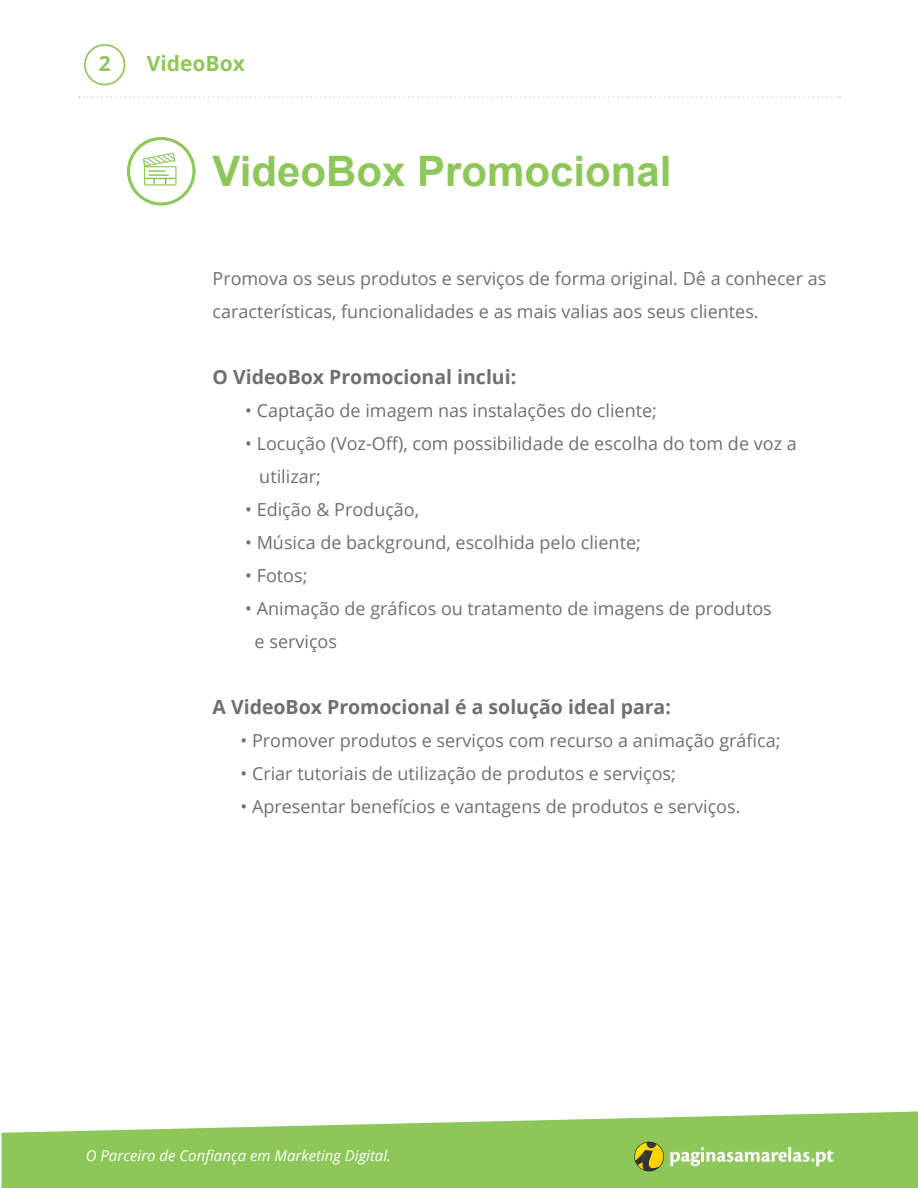
<style>
.page{position:relative;width:918px;height:1188px;background:#fff}
.page>*{position:absolute;margin:0;border:0;box-sizing:border-box;transform-origin:0 0}
.t1{font:700 42px "Arial";color:#8ec759}
.t2{font:700 21px "Open Sans";color:#8ec759}
.t3{font:700 19.5px "Open Sans";color:#6f6f6f}
.t4{font:18px/33px "Open Sans";color:#6f6f6f}
.t5{font:italic 15px "Open Sans";color:#fff}
</style>
<div class="page">
<svg style="left:2px;top:1112px;width:916px;height:76px;fill:#8ec759"></svg>
<svg style="left:634px;top:1142px;width:30px;height:29px"></svg>
<svg style="left:635px;top:1142px;width:28px;height:28px"></svg>
<svg style="left:670px;top:1147px;width:164px;height:19px"></svg>
<svg style="left:84px;top:44px;width:41px;height:41px"></svg>
<svg style="left:79px;top:96px;width:761px;height:2px"></svg>
<svg style="left:127px;top:137px;width:69px;height:69px"></svg>
<p class="t2" style="left:99px;top:48px;width:14px">2</p>
<p class="t2" style="left:147px;top:49px;width:100px">VideoBox</p>
<h1 class="t1" style="left:213px;top:143px;width:461px">VideoBox Promocional</h1>
<p class="t4" style="left:213px;top:262px;width:615px">Promova os seus produtos e serviços de forma original. Dê a conhecer as características, funcionalidades e as mais valias aos seus clientes.</p>
<p class="t3" style="left:213px;top:363px;width:305px">O VideoBox Promocional inclui:</p>
<p class="t4" style="left:245px;top:394px;width:413px">• Captação de imagem nas instalações do cliente;</p>
<p class="t4" style="left:259px;top:427px;width:539px;text-indent:-14px">• Locução (Voz-Off), com possibilidade de escolha do tom de voz a utilizar;</p>
<p class="t4" style="left:245px;top:492px;width:175px">• Edição &amp; Produção,</p>
<p class="t4" style="left:245px;top:525px;width:397px">• Música de background, escolhida pelo cliente;</p>
<p class="t4" style="left:245px;top:558px;width:64px">• Fotos;</p>
<p class="t4" style="left:255px;top:591px;width:519px;text-indent:-9px">• Animação de gráficos ou tratamento de imagens de produtos e serviços</p>
<p class="t3" style="left:213px;top:693px;width:460px">A VideoBox Promocional é a solução ideal para:</p>
<p class="t4" style="left:241px;top:724px;width:541px">• Promover produtos e serviços com recurso a animação gráfica;</p>
<p class="t4" style="left:241px;top:757px;width:437px">• Criar tutoriais de utilização de produtos e serviços;</p>
<p class="t4" style="left:241px;top:789px;width:501px">• Apresentar benefícios e vantagens de produtos e serviços.</p>
<p class="t5" style="left:86px;top:1146px;width:307px">O Parceiro de Confiança em Marketing Digital.</p>
</div>
